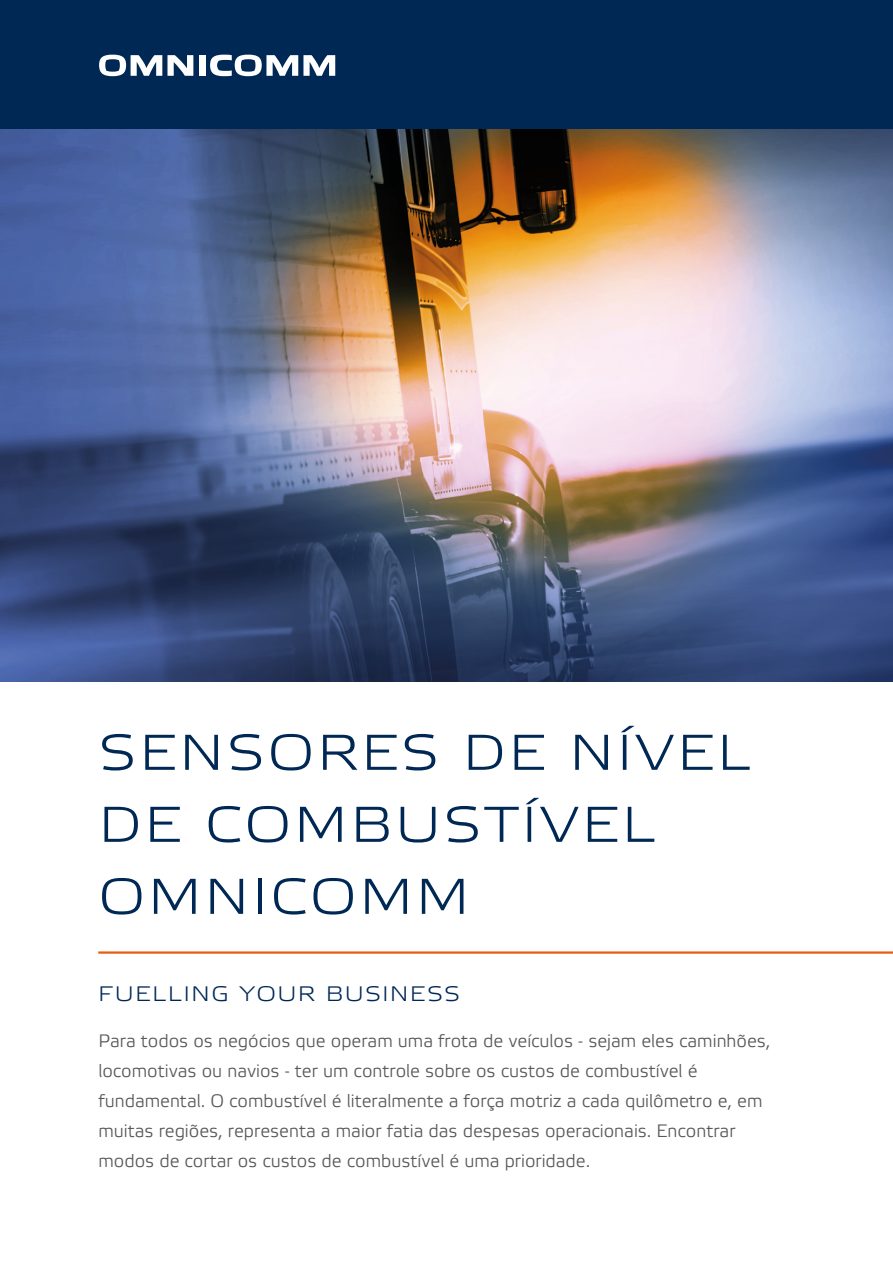
<style>
.page{position:relative;width:893px;height:1263px;background:#fff}
.page>*{position:absolute;margin:0;border:0;box-sizing:border-box;transform-origin:0 0}
.t1{font:50.25px/72px "Etelka Wide Light Pro";letter-spacing:.05em;color:#002855}
.t2{font:21px "Etelka Wide Light Pro";letter-spacing:.06em;color:#002855}
.t3{font:18px/30px "Etelka Lig";color:#585756}
</style>
<div class="page">
<img style="left:0;top:128px;width:893px;height:553px">
<hr style="left:98px;top:951px;width:795px;height:3px;background:#e85c0c">
<div style="left:0;top:0;width:893px;height:128px;background:#002855"></div>
<div style="left:199px;top:55px;width:7px;height:21px;background:#fff"></div>
<svg style="left:99px;top:55px;width:94px;height:21px"></svg>
<svg style="left:210px;top:55px;width:125px;height:21px"></svg>
<h1 class="t1" style="left:98px;top:719px;width:653px">SENSORES DE NÍVEL<br>DE COMBUSTÍVEL<br>OMNICOMM</h1>
<p class="t2" style="left:98px;top:982px;width:363px">FUELLING YOUR BUSINESS</p>
<p class="t3" style="left:98px;top:1026px;width:674px">Para todos os negócios que operam uma frota de veículos - sejam eles caminhões, locomotivas ou navios - ter um controle sobre os custos de combustível é fundamental. O combustível é literalmente a força motriz a cada quilômetro e, em muitas regiões, representa a maior fatia das despesas operacionais. Encontrar modos de cortar os custos de combustível é uma prioridade.</p>
</div>
